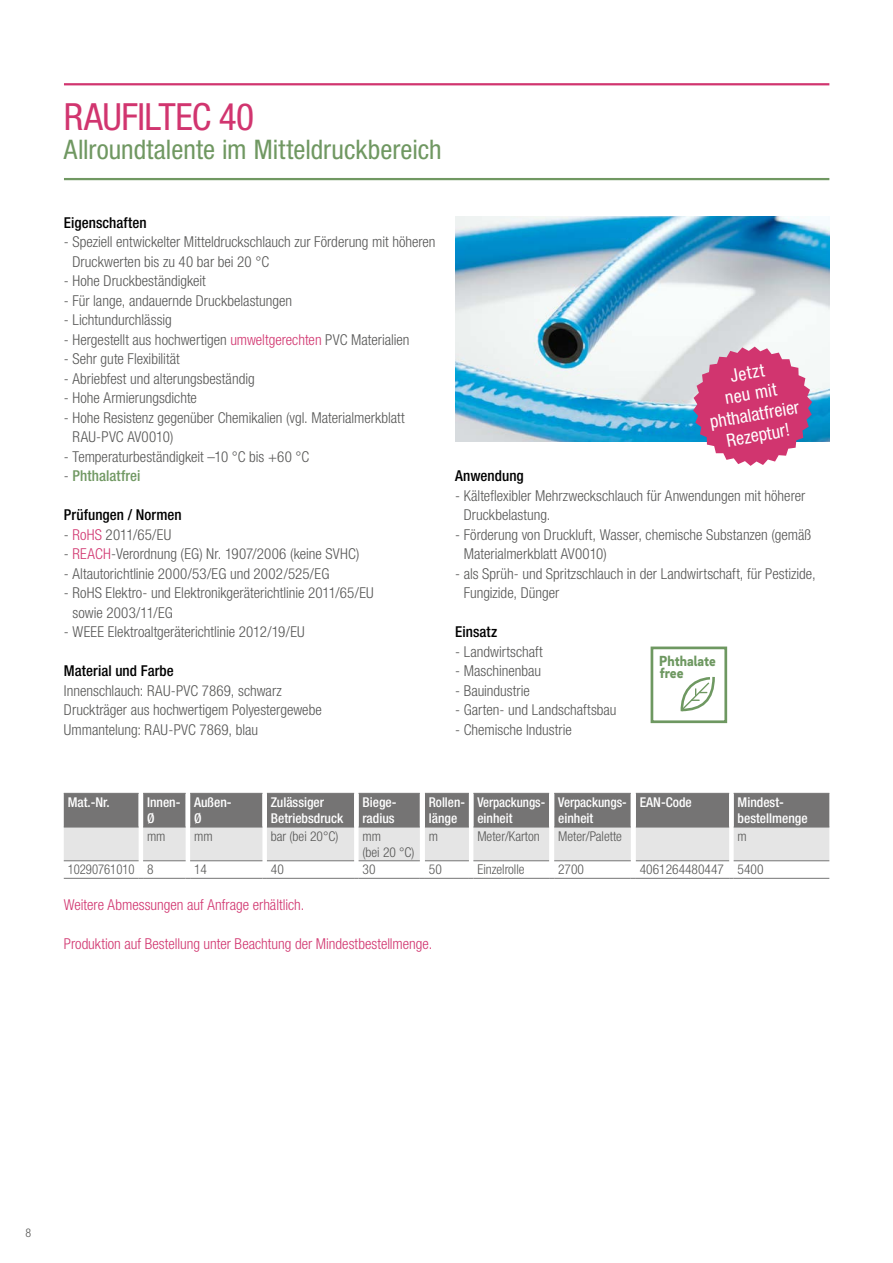
<style>
.page{position:relative;width:893px;height:1263px;background:#fff}
.page>*{position:absolute;margin:0;border:0;box-sizing:border-box;transform-origin:0 0}
.Headline_with_sublin{font:condensed 37.5px "Helvetica Neue LTW1 G";letter-spacing:-.015em;color:#d1356f}
.Subline{font:condensed 27px "Helvetica Neue LTW1 G";color:#709862}
.Super_small{font:condensed 18px/21px "Helvetica Neue LTW1 G";color:#fff;text-align:center}
.Bodytext{font:300 condensed 15px/19.5px "Helvetica Neue LTW1 G";color:#575756}
.Bodytext-2{font:300 condensed 15px "Helvetica Neue LTW1 G";color:#d1356f}
.Bodytext-3{font:500 condensed 15px "Helvetica Neue LTW1 G";letter-spacing:.005em;color:#000}
.Bodytext_headline{font:500 condensed 15px "Helvetica Neue LTW1 G";letter-spacing:.005em;color:#000}
.t1{font:500 condensed 15px "Helvetica Neue LTW1 G";letter-spacing:.01em;color:#709862}
.t2{font:900 15px/12.6px "Brix Sans";color:#6e9861;scale:.94 1}
.Table_text_09_pt_lef{font:500 condensed 13.5px/16.2px "Helvetica Neue LTW1 G";color:#fff}
.Table_text_09_pt_lef-2{font:300 condensed 13.5px/16.2px "Helvetica Neue LTW1 G";color:#575756}
.Table_text_09_pt_lef-3{font:500 condensed 13.5px/16.2px "Helvetica Neue LTW1 G";color:#fff;scale:.95 1}
.Table_text_09_pt_lef-4{font:500 condensed 13.5px/16.2px "Helvetica Neue LTW1 G";color:#fff;scale:.96 1}
.Table_text_09_pt_lef-5{font:300 condensed 13.5px "Helvetica Neue LTW1 G";color:#575756;scale:.94 1}
.t3{font:300 condensed 12px "Helvetica Neue LTW1 G";color:#575756}
.s1{color:#d1356f}
.s2{font-weight:300;color:#575756}
</style>
<div class="page">
<hr style="left:64px;top:83px;width:765px;height:2px;background:#d1356f">
<hr style="left:64px;top:178px;width:765px;height:2px;background:#709862">
<img style="left:455px;top:217px;width:374px;height:225px">
<svg style="left:139px;top:861px;width:595px;height:17px"></svg>
<svg style="left:64px;top:793px;width:765px;height:68px;background:#b1b1b1"></svg>
<hr style="left:64px;top:793px;width:75px;height:1px;background:#757474">
<hr style="left:190px;top:793px;width:72px;height:1px;background:#757474">
<hr style="left:267px;top:793px;width:87px;height:1px;background:#757474">
<hr style="left:359px;top:793px;width:61px;height:1px;background:#757474">
<hr style="left:425px;top:793px;width:44px;height:1px;background:#757474">
<hr style="left:473px;top:793px;width:76px;height:1px;background:#757474">
<hr style="left:554px;top:793px;width:77px;height:1px;background:#757474">
<hr style="left:636px;top:793px;width:93px;height:1px;background:#757474">
<hr style="left:734px;top:793px;width:95px;height:1px;background:#757474">
<hr style="left:64px;top:827px;width:75px;height:1px;background:#757474">
<hr style="left:190px;top:827px;width:72px;height:1px;background:#757474">
<hr style="left:267px;top:827px;width:87px;height:1px;background:#757474">
<hr style="left:359px;top:827px;width:61px;height:1px;background:#757474">
<hr style="left:425px;top:827px;width:44px;height:1px;background:#757474">
<hr style="left:473px;top:827px;width:76px;height:1px;background:#757474">
<hr style="left:554px;top:827px;width:77px;height:1px;background:#757474">
<hr style="left:636px;top:827px;width:93px;height:1px;background:#757474">
<hr style="left:734px;top:827px;width:95px;height:1px;background:#757474">
<hr style="left:64px;top:860px;width:75px;height:1px;background:#757474">
<hr style="left:143px;top:860px;width:43px;height:1px;background:#757474">
<hr style="left:190px;top:860px;width:72px;height:1px;background:#757474">
<hr style="left:267px;top:860px;width:87px;height:1px;background:#757474">
<hr style="left:359px;top:860px;width:61px;height:1px;background:#757474">
<hr style="left:425px;top:860px;width:44px;height:1px;background:#757474">
<hr style="left:473px;top:860px;width:76px;height:1px;background:#757474">
<hr style="left:554px;top:860px;width:77px;height:1px;background:#757474">
<hr style="left:636px;top:860px;width:93px;height:1px;background:#757474">
<hr style="left:734px;top:860px;width:95px;height:1px;background:#757474">
<hr style="left:64px;top:878px;width:75px;height:1px;background:#757474">
<hr style="left:143px;top:878px;width:43px;height:1px;background:#757474">
<hr style="left:190px;top:878px;width:72px;height:1px;background:#757474">
<hr style="left:267px;top:878px;width:87px;height:1px;background:#757474">
<hr style="left:359px;top:878px;width:61px;height:1px;background:#757474">
<hr style="left:425px;top:878px;width:44px;height:1px;background:#757474">
<hr style="left:473px;top:878px;width:76px;height:1px;background:#757474">
<hr style="left:554px;top:878px;width:77px;height:1px;background:#757474">
<hr style="left:636px;top:878px;width:93px;height:1px;background:#757474">
<hr style="left:734px;top:878px;width:95px;height:1px;background:#757474">
<hr style="left:143px;top:793px;width:43px;height:1px;background:#757474">
<hr style="left:143px;top:827px;width:43px;height:1px;background:#757474">
<svg style="left:693px;top:347px;width:119px;height:119px"></svg>
<div style="left:651px;top:647px;width:76px;height:76px;border:3px solid #6e9861"></div>
<svg style="left:680px;top:676px;width:35px;height:36px"></svg>
<p class="Headline_with_sublin" style="left:64px;top:95px;width:192px">RAUFILTEC 40</p>
<p class="Subline" style="left:64px;top:134px;width:379px">Allroundtalente im Mitteldruckbereich</p>
<p class="Bodytext-3" style="left:64px;top:213px;width:84px">Eigenschaften</p>
<p class="Bodytext" style="left:72px;top:232px;width:365px;text-indent:-9px">- Speziell entwickelter Mitteldruckschlauch zur Förderung mit höheren<br>Druckwerten bis zu 40 bar bei 20 °C</p>
<p class="Bodytext" style="left:64px;top:271px;width:143px">- Hohe Druckbeständigkeit</p>
<p class="Bodytext" style="left:64px;top:291px;width:230px">- Für lange, andauernde Druckbelastungen</p>
<p class="Bodytext" style="left:64px;top:310px;width:109px">- Lichtundurchlässig</p>
<p class="Bodytext" style="left:64px;top:330px;width:347px">- Hergestellt aus hochwertigen <span class="s1">umweltgerechten</span> PVC Materialien</p>
<p class="Bodytext" style="left:64px;top:349px;width:117px">- Sehr gute Flexibilität</p>
<p class="Bodytext" style="left:64px;top:369px;width:192px">- Abriebfest und alterungsbeständig</p>
<p class="Bodytext" style="left:64px;top:388px;width:135px">- Hohe Armierungsdichte</p>
<p class="Bodytext" style="left:72px;top:408px;width:334px;text-indent:-9px">- Hohe Resistenz gegenüber Chemikalien (vgl. Materialmerkblatt<br>RAU-PVC AV0010)</p>
<p class="Bodytext" style="left:64px;top:447px;width:247px">- Temperaturbeständigkeit –10 °C bis +60 °C</p>
<p class="t1" style="left:64px;top:467px;width:78px"><span class="s2">-</span> Phthalatfrei</p>
<p class="Bodytext_headline" style="left:64px;top:506px;width:119px">Prüfungen / Normen</p>
<p class="Bodytext" style="left:64px;top:525px;width:109px">- <span class="s1">RoHS</span> 2011/65/EU</p>
<p class="Bodytext" style="left:64px;top:544px;width:297px">- <span class="s1">REACH</span>-Verordnung (EG) Nr. 1907/2006 (keine SVHC)</p>
<p class="Bodytext" style="left:64px;top:564px;width:267px">- Altautorichtlinie 2000/53/EG und 2002/525/EG</p>
<p class="Bodytext" style="left:72px;top:583px;width:303px;text-indent:-9px">- RoHS Elektro- und Elektronikgeräterichtlinie 2011/65/EU sowie 2003/11/EG</p>
<p class="Bodytext" style="left:64px;top:622px;width:242px">- WEEE Elektroaltgeräterichtlinie 2012/19/EU</p>
<p class="Bodytext-3" style="left:64px;top:662px;width:111px">Material und Farbe</p>
<p class="Bodytext" style="left:64px;top:681px;width:259px">Innenschlauch: RAU-PVC 7869, schwarz<br>Druckträger aus hochwertigem Polyestergewebe<br>Ummantelung: RAU-PVC 7869, blau</p>
<p class="Super_small" style="left:701px;top:370px;width:92px;rotate:-10deg">Jetzt<br>neu mit phthalatfreier<br>Rezeptur!</p>
<p class="Bodytext_headline" style="left:455px;top:467px;width:70px">Anwendung</p>
<p class="Bodytext" style="left:464px;top:486px;width:343px;text-indent:-9px">- Kälteflexibler Mehrzweckschlauch für Anwendungen mit höherer<br>Druckbelastung.</p>
<p class="Bodytext" style="left:464px;top:525px;width:349px;text-indent:-9px">- Förderung von Druckluft, Wasser, chemische Substanzen (gemäß<br>Materialmerkblatt AV0010)</p>
<p class="Bodytext" style="left:464px;top:564px;width:353px;text-indent:-9px">- als Sprüh- und Spritzschlauch in der Landwirtschaft, für Pestizide,<br>Fungizide, Dünger</p>
<p class="Bodytext-3" style="left:455px;top:623px;width:44px">Einsatz</p>
<p class="Bodytext" style="left:455px;top:642px;width:89px">- Landwirtschaft</p>
<p class="Bodytext" style="left:455px;top:661px;width:87px">- Maschinenbau</p>
<p class="Bodytext" style="left:455px;top:681px;width:76px">- Bauindustrie</p>
<p class="Bodytext" style="left:455px;top:700px;width:163px">- Garten- und Landschaftsbau</p>
<p class="Bodytext" style="left:455px;top:720px;width:118px">- Chemische Industrie</p>
<p class="t2" style="left:659px;top:654px;width:62px">Phthalate free</p>
<p class="Table_text_09_pt_lef" style="left:68px;top:794px;width:44px">Mat.-Nr.</p>
<p class="Table_text_09_pt_lef" style="left:147px;top:794px;width:35px">Innen-<br>Ø</p>
<p class="Table_text_09_pt_lef" style="left:194px;top:794px;width:39px">Außen-<br>Ø</p>
<p class="Table_text_09_pt_lef" style="left:271px;top:794px;width:74px">Zulässiger<br>Betriebsdruck</p>
<p class="Table_text_09_pt_lef" style="left:363px;top:794px;width:35px">Biege&shy;radius</p>
<p class="Table_text_09_pt_lef" style="left:429px;top:794px;width:38px">Rollen&shy;länge</p>
<p class="Table_text_09_pt_lef-3" style="left:477px;top:794px;width:73px">Verpackungs&shy;einheit</p>
<p class="Table_text_09_pt_lef-4" style="left:558px;top:794px;width:73px">Verpackungs&shy;einheit</p>
<p class="Table_text_09_pt_lef" style="left:640px;top:794px;width:54px">EAN-Code</p>
<p class="Table_text_09_pt_lef" style="left:738px;top:794px;width:71px">Mindest&shy;bestellmenge</p>
<p class="Table_text_09_pt_lef-2" style="left:147px;top:828px;width:20px">mm</p>
<p class="Table_text_09_pt_lef-2" style="left:194px;top:828px;width:20px">mm</p>
<p class="Table_text_09_pt_lef-2" style="left:271px;top:828px;width:69px">bar (bei 20°C)</p>
<p class="Table_text_09_pt_lef-2" style="left:363px;top:828px;width:54px">mm<br>(bei 20 °C)</p>
<p class="Table_text_09_pt_lef-2" style="left:429px;top:828px;width:11px">m</p>
<p class="Table_text_09_pt_lef-2" style="left:477px;top:828px;width:64px">Meter/Karton</p>
<p class="Table_text_09_pt_lef-2" style="left:558px;top:828px;width:65px">Meter/Palette</p>
<p class="Table_text_09_pt_lef-2" style="left:738px;top:828px;width:11px">m</p>
<p class="Table_text_09_pt_lef-5" style="left:68px;top:862px;width:73px">10290761010</p>
<p class="Table_text_09_pt_lef-2" style="left:147px;top:862px;width:8px">8</p>
<p class="Table_text_09_pt_lef-2" style="left:194px;top:862px;width:14px">14</p>
<p class="Table_text_09_pt_lef-2" style="left:271px;top:862px;width:14px">40</p>
<p class="Table_text_09_pt_lef-2" style="left:363px;top:862px;width:14px">30</p>
<p class="Table_text_09_pt_lef-2" style="left:429px;top:862px;width:14px">50</p>
<p class="Table_text_09_pt_lef-2" style="left:477px;top:862px;width:49px">Einzelrolle</p>
<p class="Table_text_09_pt_lef-2" style="left:558px;top:862px;width:27px">2700</p>
<p class="Table_text_09_pt_lef-2" style="left:640px;top:862px;width:86px">4061264480447</p>
<p class="Table_text_09_pt_lef-2" style="left:738px;top:862px;width:27px">5400</p>
<p class="Bodytext-2" style="left:64px;top:896px;width:242px">Weitere Abmessungen auf Anfrage erhältlich.</p>
<p class="Bodytext-2" style="left:64px;top:935px;width:370px">Produktion auf Bestellung unter Beachtung der Mindestbestellmenge.</p>
<p class="t3" style="left:26px;top:1226px;width:7px">8</p>
</div>
